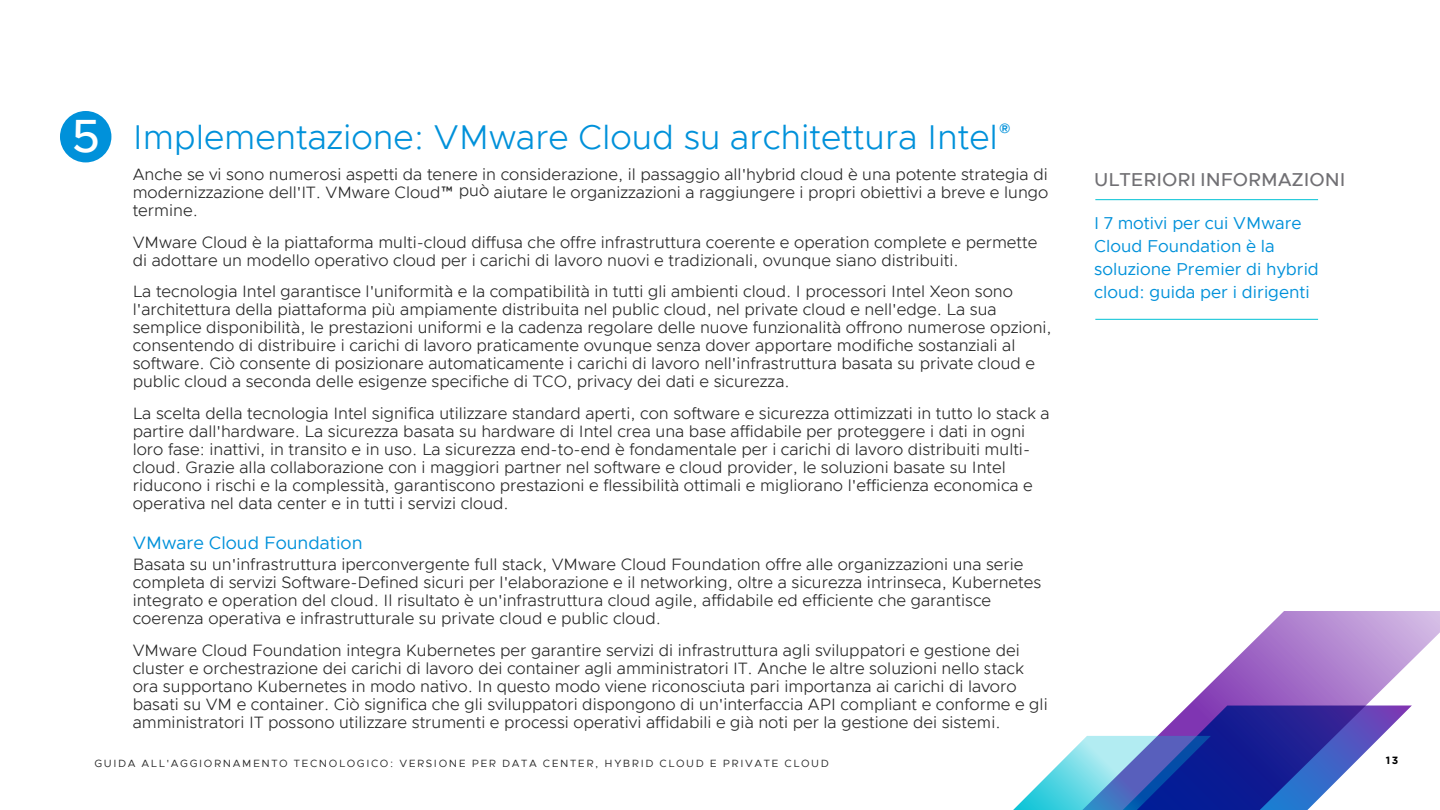
<style>
.page{position:relative;width:1440px;height:810px;background:#fff}
.page>*{position:absolute;margin:0;border:0;box-sizing:border-box;transform-origin:0 0}
.t1{font:500 46.72px "Metropolis";color:#fff}
.t2{font:300 34.5px "Metropolis";color:#0091da}
.t3{font:500 18.75px "Metropolis";color:#717074}
.t4{font:18px "Metropolis";color:#0091da}
.t5{font:17.25px/23.2px "Metropolis";color:#0091da}
.t6{font:300 16.5px/18px "Metropolis";color:#262626}
.t7{font:10.5px "Metropolis";letter-spacing:.15em;color:#262626}
.t8{font:700 10.5px "Gotham";color:#000}
</style>
<div class="page">
<div style="left:60px;top:111px;width:51px;height:51px;background:#0091da;border-radius:50%"></div>
<hr style="left:1095px;top:199px;width:223px;height:1px;background:#00c1d5">
<hr style="left:1095px;top:319px;width:223px;height:1px;background:#00c1d5">
<svg style="left:1188px;top:611px;width:252px;height:95px"></svg>
<svg style="left:1013px;top:706px;width:399px;height:104px"></svg>
<h1 class="t1" style="left:72px;top:107px;width:30px">5</h1>
<h2 class="t2" style="left:133px;top:116px;width:880px">Implementazione: VMware Cloud su architettura Intel<sup>®</sup></h2>
<p class="t6" style="left:133px;top:166px;width:917px;text-align:justify">Anche se vi sono numerosi aspetti da tenere in considerazione, il passaggio all'hybrid cloud è una potente strategia di modernizzazione dell'IT. VMware Cloud™ può aiutare le organizzazioni a raggiungere i propri obiettivi a breve e lungo termine.</p>
<p class="t6" style="left:133px;top:233px;width:906px">VMware Cloud è la piattaforma multi-cloud diffusa che offre infrastruttura coerente e operation complete e permette di adottare un modello operativo cloud per i carichi di lavoro nuovi e tradizionali, ovunque siano distribuiti.</p>
<p class="t6" style="left:133px;top:283px;width:921px">La tecnologia Intel garantisce l'uniformità e la compatibilità in tutti gli ambienti cloud. I processori Intel Xeon sono l'architettura della piattaforma più ampiamente distribuita nel public cloud, nel private cloud e nell'edge. La sua semplice disponibilità, le prestazioni uniformi e la cadenza regolare delle nuove funzionalità offrono numerose opzioni, consentendo di distribuire i carichi di lavoro praticamente ovunque senza dover apportare modifiche sostanziali al software. Ciò consente di posizionare automaticamente i carichi di lavoro nell'infrastruttura basata su private cloud e public cloud a seconda delle esigenze specifiche di TCO, privacy dei dati e sicurezza.</p>
<p class="t6" style="left:133px;top:404px;width:919px">La scelta della tecnologia Intel significa utilizzare standard aperti, con software e sicurezza ottimizzati in tutto lo stack a partire dall'hardware. La sicurezza basata su hardware di Intel crea una base affidabile per proteggere i dati in ogni loro fase: inattivi, in transito e in uso. La sicurezza end-to-end è fondamentale per i carichi di lavoro distribuiti multi&shy;cloud. Grazie alla collaborazione con i maggiori partner nel software e cloud provider, le soluzioni basate su Intel riducono i rischi e la complessità, garantiscono prestazioni e flessibilità ottimali e migliorano l'efficienza economica e operativa nel data center e in tutti i servizi cloud.</p>
<p class="t4" style="left:133px;top:531px;width:231px">VMware Cloud Foundation</p>
<p class="t6" style="left:133px;top:555px;width:910px">Basata su un'infrastruttura iperconvergente full stack, VMware Cloud Foundation offre alle organizzazioni una serie completa di servizi Software-Defined sicuri per l'elaborazione e il networking, oltre a sicurezza intrinseca, Kubernetes integrato e operation del cloud. Il risultato è un'infrastruttura cloud agile, affidabile ed efficiente che garantisce coerenza operativa e infrastrutturale su private cloud e public cloud.</p>
<p class="t6" style="left:133px;top:641px;width:916px">VMware Cloud Foundation integra Kubernetes per garantire servizi di infrastruttura agli sviluppatori e gestione dei cluster e orchestrazione dei carichi di lavoro dei container agli amministratori IT. Anche le altre soluzioni nello stack ora supportano Kubernetes in modo nativo. In questo modo viene riconosciuta pari importanza ai carichi di lavoro basati su VM e container. Ciò significa che gli sviluppatori dispongono di un'interfaccia API compliant e conforme e gli amministratori IT possono utilizzare strumenti e processi operativi affidabili e già noti per la gestione dei sistemi.</p>
<p class="t7" style="left:94px;top:757px;width:736px">GUIDA ALL'AGGIORNAMENTO TECNOLOGICO: VERSIONE PER DATA CENTER, HYBRID CLOUD E PRIVATE CLOUD</p>
<p class="t3" style="left:1094px;top:168px;width:253px">ULTERIORI INFORMAZIONI</p>
<p class="t5" style="left:1094px;top:211px;width:226px">I 7 motivi per cui VMware<br>Cloud Foundation è la soluzione Premier di hybrid cloud: guida per i dirigenti</p>
<p class="t8" style="left:1386px;top:754px;width:14px">13</p>
</div>
